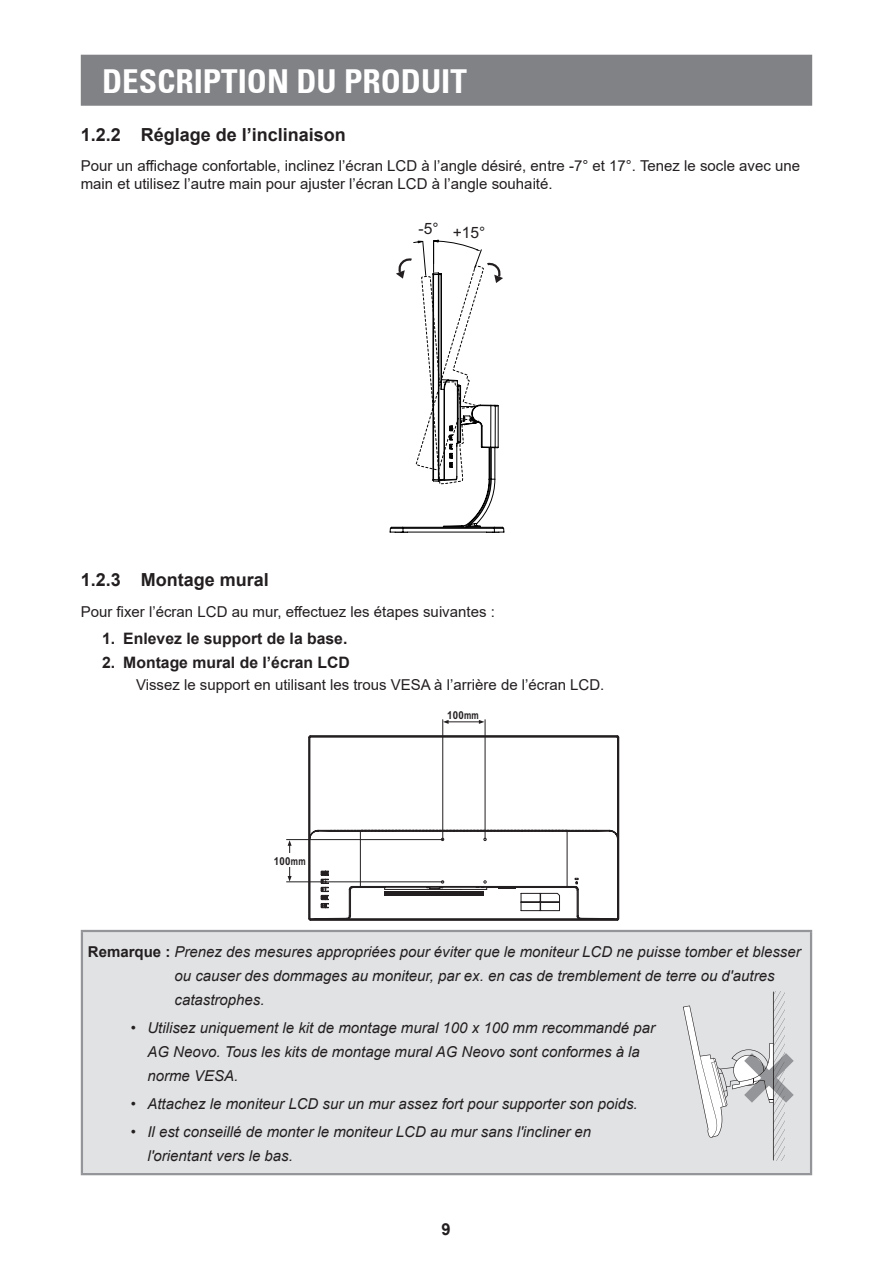
<style>
.page{position:relative;width:893px;height:1263px;background:#fff}
.page>*{position:absolute;margin:0;border:0;box-sizing:border-box;transform-origin:0 0}
.t1{font:700 condensed 33px "Univers 67";color:#fff}
.t2{font:700 18px "Arial";color:#231f20}
.t3{font:700 16.5px "Arial";color:#231f20}
.t4{font:700 15.75px "Arial";color:#231f20}
.t5{font:15.6px "Arial";color:#231f20}
.t6{font:italic 15px/24px "Arial";color:#231f20}
.t7{font:15px/18px "Arial";color:#231f20}
.t8{font:700 10.95px "Arial";letter-spacing:.025em;color:#231f20;scale:.89 1}
.s1{font-weight:700;font-style:normal}
</style>
<div class="page">
<div style="left:81px;top:55px;width:731px;height:51px;background:#808285;border:2px solid #808285"></div>
<svg style="left:390px;top:240px;width:114px;height:293px"></svg>
<svg style="left:311px;top:737px;width:306px;height:181px"></svg>
<svg style="left:321px;top:871px;width:8px;height:37px"></svg>
<hr style="left:384px;top:891px;width:100px;height:4px;background:#231f20">
<div style="left:309px;top:735px;width:310px;height:185px;border:1px solid #231f20"></div>
<hr style="left:442px;top:720px;width:1px;height:120px;background:#231f20">
<hr style="left:485px;top:720px;width:1px;height:119px;background:#231f20">
<svg style="left:443px;top:720px;width:6px;height:4px"></svg>
<svg style="left:479px;top:720px;width:5px;height:4px"></svg>
<hr style="left:447px;top:721px;width:34px;height:1px;background:#231f20">
<hr style="left:287px;top:881px;width:156px;height:1px;background:#231f20">
<hr style="left:287px;top:839px;width:156px;height:1px;background:#231f20">
<svg style="left:288px;top:876px;width:4px;height:5px"></svg>
<svg style="left:288px;top:840px;width:4px;height:6px"></svg>
<hr style="left:289px;top:844px;width:1px;height:33px;background:#231f20">
<div style="left:276px;top:853px;width:27px;height:14px;background:#fff"></div>
<div style="left:82px;top:931px;width:729px;height:243px;background:#e1e2e4"></div>
<hr style="left:81px;top:930px;width:731px;height:2px;background:#939598">
<hr style="left:81px;top:932px;width:2px;height:241px;background:#939598">
<hr style="left:810px;top:932px;width:2px;height:241px;background:#939598">
<hr style="left:81px;top:1173px;width:731px;height:2px;background:#939598">
<hr style="left:773px;top:991px;width:1px;height:169px;background:#231f20">
<svg style="left:683px;top:992px;width:111px;height:168px"></svg>
<svg style="left:713px;top:1058px;width:13px;height:48px"></svg>
<h1 class="t1" style="left:102px;top:61px;width:366px">DESCRIPTION DU PRODUIT</h1>
<p class="t2" style="left:81px;top:122px;width:267px">1.2.2 Réglage de l’inclinaison</p>
<p class="t7" style="left:81px;top:157px;width:721px">Pour un affichage confortable, inclinez l’écran LCD à l’angle désiré, entre -7° et 17°. Tenez le socle avec une main et utilisez l’autre main pour ajuster l’écran LCD à l’angle souhaité.</p>
<p class="t5" style="left:453px;top:222px;width:34px">+15°</p>
<p class="t5" style="left:419px;top:218px;width:22px">-5°</p>
<p class="t2" style="left:81px;top:567px;width:190px">1.2.3 Montage mural</p>
<p class="t7" style="left:81px;top:603px;width:416px">Pour fixer l’écran LCD au mur, effectuez les étapes suivantes :</p>
<p class="t4" style="left:102px;top:628px;width:247px">1. Enlevez le support de la base.</p>
<p class="t4" style="left:102px;top:651px;width:249px">2. Montage mural de l’écran LCD</p>
<p class="t7" style="left:136px;top:675px;width:470px">Vissez le support en utilisant les trous VESA à l’arrière de l’écran LCD.</p>
<p class="t8" style="left:447px;top:707px;width:37px">100mm</p>
<p class="t8" style="left:274px;top:853px;width:37px">100mm</p>
<p class="t6" style="left:175px;top:939px;width:628px;text-indent:-87px"><span class="s1">Remarque :</span> Prenez des mesures appropriées pour éviter que le moniteur LCD ne puisse tomber et blesser ou causer des dommages au moniteur, par ex. en cas de tremblement de terre ou d'autres catastrophes.</p>
<p class="t6" style="left:147px;top:1016px;width:509px;text-indent:-16px">• Utilisez uniquement le kit de montage mural 100 x 100 mm recommandé par<br>AG Neovo. Tous les kits de montage mural AG Neovo sont conformes à la norme VESA.</p>
<p class="t6" style="left:131px;top:1092px;width:508px">• Attachez le moniteur LCD sur un mur assez fort pour supporter son poids.</p>
<p class="t6" style="left:147px;top:1120px;width:445px;text-indent:-16px">• Il est conseillé de monter le moniteur LCD au mur sans l'incliner en l'orientant vers le bas.</p>
<p class="t3" style="left:442px;top:1217px;width:11px">9</p>
</div>
